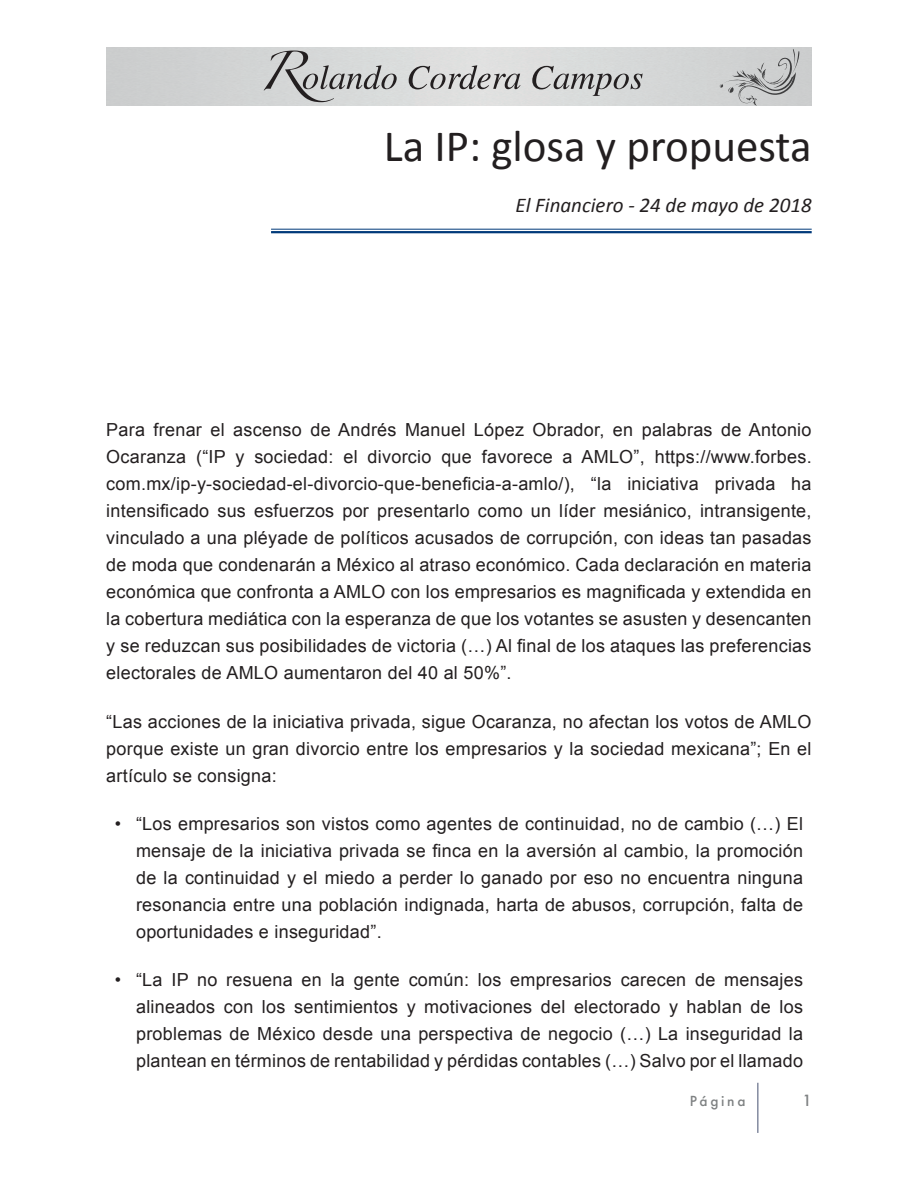
<style>
.page{position:relative;width:918px;height:1188px;background:#fff}
.page>*{position:absolute;margin:0;border:0;box-sizing:border-box;transform-origin:0 0}
.t1{font:45px "Calibri";color:#231f20}
.t2{font:italic 21px "Calibri";color:#231f20}
.t3{font:18px/27px "Arial";letter-spacing:.015em;color:#231f20;text-align:justify}
.t4{font:500 15px "Futura";color:#7e8182}
.t5{font:500 13.5px "Futura";letter-spacing:.2em;color:#7e8182}
</style>
<div class="page">
<svg style="left:264px;top:51px;width:133px;height:51px;background:#bbbcbc"></svg>
<svg style="left:409px;top:65px;width:112px;height:24px;background:#b4b3b3"></svg>
<svg style="left:532px;top:66px;width:111px;height:30px;background:#b7b7b7"></svg>
<svg style="left:719px;top:49px;width:80px;height:57px;background:#bfc0c1"></svg>
<hr style="left:757px;top:1083px;width:2px;height:50px;background:#848ba0">
<hr style="left:271px;top:229px;width:541px;height:1px;background:#013a7a">
<hr style="left:271px;top:231px;width:541px;height:2px;background:#013a7a">
<p class="t1" style="left:384px;top:118px;width:429px">La IP: glosa y propuesta</p>
<p class="t2" style="left:515px;top:190px;width:298px">El Financiero - 24 de mayo de 2018</p>
<p class="t3" style="left:106px;top:417px;width:707px">Para frenar el ascenso de Andrés Manuel López Obrador, en palabras de Antonio Ocaranza (“IP y sociedad: el divorcio que favorece a AMLO”, https://www.forbes. com.mx/ip-y-sociedad-el-divorcio-que-beneficia-a-amlo/), “la iniciativa privada ha intensificado sus esfuerzos por presentarlo como un líder mesiánico, intransigente, vinculado a una pléyade de políticos acusados de corrupción, con ideas tan pasadas de moda que condenarán a México al atraso económico. Cada declaración en materia económica que confronta a AMLO con los empresarios es magnificada y extendida en la cobertura mediática con la esperanza de que los votantes se asusten y desencanten y se reduzcan sus posibilidades de victoria (…) Al final de los ataques las preferencias electorales de AMLO aumentaron del 40 al 50%”.</p>
<p class="t3" style="left:106px;top:708px;width:707px">“Las acciones de la iniciativa privada, sigue Ocaranza, no afectan los votos de AMLO porque existe un gran divorcio entre los empresarios y la sociedad mexicana”; En el artículo se consigna:</p>
<p class="t3" style="left:136px;top:810px;width:669px;text-indent:-21px">• “Los empresarios son vistos como agentes de continuidad, no de cambio (…) El mensaje de la iniciativa privada se finca en la aversión al cambio, la promoción de la continuidad y el miedo a perder lo ganado por eso no encuentra ninguna resonancia entre una población indignada, harta de abusos, corrupción, falta de oportunidades e inseguridad”.</p>
<p class="t3" style="left:136px;top:966px;width:669px;text-indent:-21px">• “La IP no resuena en la gente común: los empresarios carecen de mensajes alineados con los sentimientos y motivaciones del electorado y hablan de los problemas de México desde una perspectiva de negocio (…) La inseguridad la plantean en términos de rentabilidad y pérdidas contables (…) Salvo por el llamado</p>
<p class="t5" style="left:690px;top:1092px;width:57px">Página</p>
<p class="t4" style="left:802px;top:1091px;width:11px">1</p>
</div>
